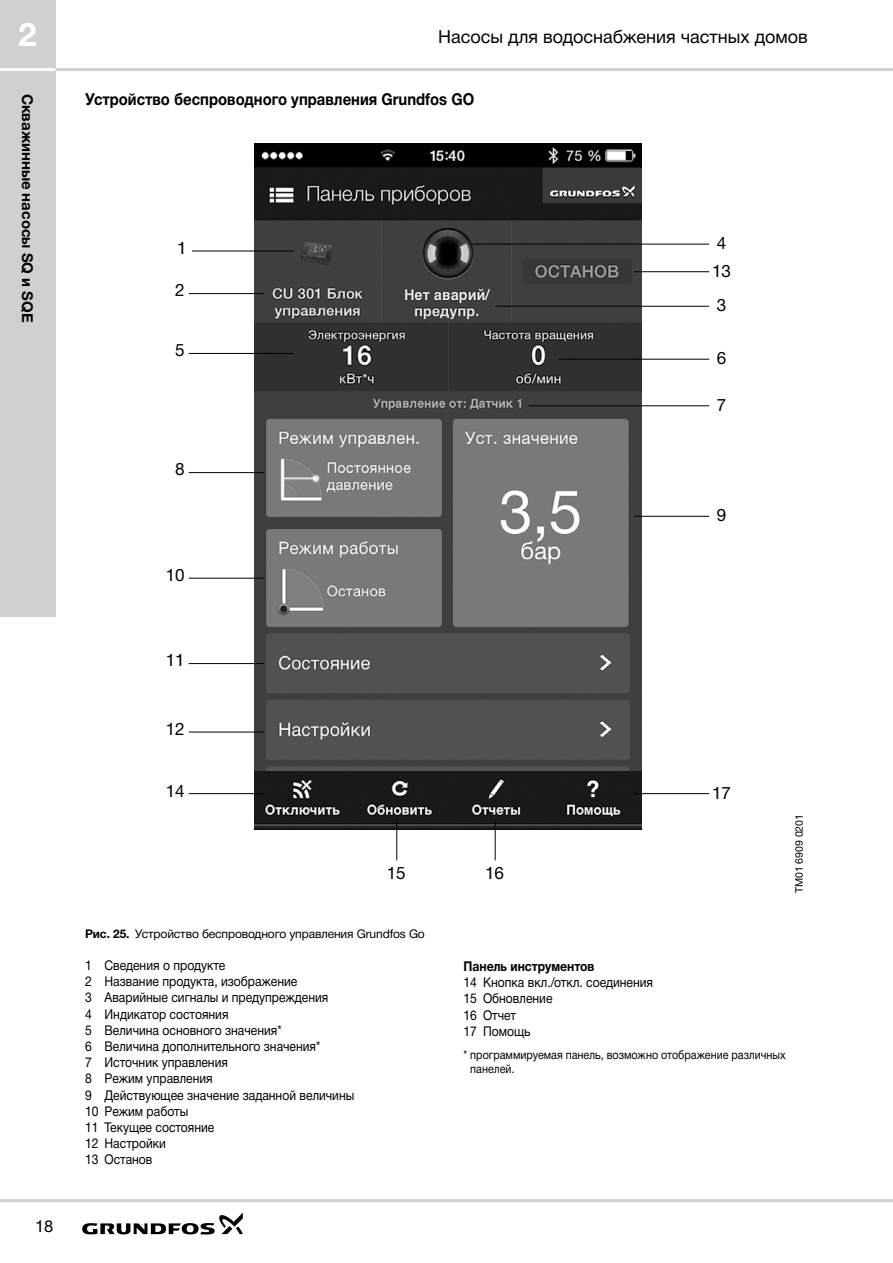
<style>
.page{position:relative;width:893px;height:1263px;background:#fff}
.page>*{position:absolute;margin:0;border:0;box-sizing:border-box;transform-origin:0 0}
.t1{font:700 33px "Helvetica Neue Cyr";color:#fff}
.t2{font:18px "Helvetica Neue Cyr";color:#000}
.t3{font:17.1px "Helvetica Neue Cyr";color:#000}
.t4{font:700 16.5px "Helvetica Neue Cyr";color:#000;scale:.9 1}
.t5{font:16.5px "Helvetica Neue Cyr";color:#000}
.t6{font:700 15px "Helvetica Neue Cyr";color:#000}
.t7{font:13.5px/16.2px "Helvetica Neue Cyr";color:#000;scale:.9 1}
.t8{font:700 13.5px "Helvetica Neue Cyr";color:#000;scale:.9 1}
.t9{font:12px/14.4px "Helvetica Neue Cyr";letter-spacing:-.01em;color:#000;scale:.9 1}
.t10{font:12px "Helvetica Neue Cyr";letter-spacing:-.01em;color:#000}
.t11{font:10.5px "Helvetica Neue Cyr";color:#000}
.s1{font-weight:700}
</style>
<div class="page">
<div style="left:0;top:0;width:55px;height:617px;background:#cfd0d0"></div>
<hr style="left:0;top:1199px;width:893px;height:3px;background:#cfd0d0">
<hr style="left:0;top:68px;width:893px;height:3px;background:#cfd0d0">
<hr style="left:0;top:68px;width:55px;height:3px;background:#fff">
<svg style="left:82px;top:1213px;width:161px;height:21px"></svg>
<img style="left:254px;top:143px;width:387px;height:687px">
<hr style="left:192px;top:251px;width:102px;height:1px;background:#000">
<hr style="left:189px;top:293px;width:75px;height:1px;background:#000">
<hr style="left:189px;top:472px;width:75px;height:1px;background:#000">
<hr style="left:189px;top:578px;width:75px;height:1px;background:#000">
<hr style="left:189px;top:663px;width:75px;height:1px;background:#000">
<hr style="left:189px;top:732px;width:75px;height:1px;background:#000">
<hr style="left:189px;top:793px;width:75px;height:1px;background:#000">
<hr style="left:634px;top:793px;width:75px;height:1px;background:#000">
<hr style="left:634px;top:271px;width:75px;height:1px;background:#000">
<hr style="left:634px;top:516px;width:75px;height:1px;background:#000">
<hr style="left:558px;top:359px;width:151px;height:1px;background:#000">
<hr style="left:529px;top:405px;width:180px;height:1px;background:#000">
<hr style="left:471px;top:244px;width:238px;height:1px;background:#000">
<hr style="left:495px;top:306px;width:214px;height:1px;background:#000">
<hr style="left:189px;top:353px;width:105px;height:1px;background:#000">
<hr style="left:396px;top:821px;width:1px;height:39px;background:#000">
<hr style="left:495px;top:821px;width:1px;height:39px;background:#000">
<div style="left:306px;top:149px;width:70px;height:14px;background:#000"></div>
<h1 class="t1" style="left:18px;top:16px;width:20px">2</h1>
<p class="t6" style="left:36px;top:94px;width:230px;rotate:90deg">Скважинные насосы SQ и SQE</p>
<p class="t5" style="left:35px;top:1217px;width:20px">18</p>
<h2 class="t2" style="left:438px;top:26px;width:371px">Насосы для водоснабжения частных домов</h2>
<p class="t4" style="left:85px;top:90px;width:434px">Устройство беспроводного управления Grundfos GO</p>
<p class="t3" style="left:177px;top:238px;width:11px">1</p>
<p class="t3" style="left:175px;top:281px;width:11px">2</p>
<p class="t3" style="left:175px;top:341px;width:11px">5</p>
<p class="t3" style="left:175px;top:460px;width:11px">8</p>
<p class="t3" style="left:166px;top:566px;width:21px">10</p>
<p class="t3" style="left:166px;top:651px;width:21px">11</p>
<p class="t3" style="left:166px;top:719px;width:21px">12</p>
<p class="t3" style="left:717px;top:234px;width:11px">4</p>
<p class="t3" style="left:712px;top:261px;width:21px">13</p>
<p class="t3" style="left:717px;top:296px;width:11px">3</p>
<p class="t3" style="left:717px;top:349px;width:11px">6</p>
<p class="t3" style="left:717px;top:395px;width:11px">7</p>
<p class="t3" style="left:717px;top:506px;width:11px">9</p>
<p class="t3" style="left:166px;top:781px;width:21px">14</p>
<p class="t3" style="left:712px;top:783px;width:21px">17</p>
<p class="t3" style="left:387px;top:864px;width:21px">15</p>
<p class="t3" style="left:485px;top:864px;width:21px">16</p>
<p class="t11" style="left:793px;top:893px;width:81px;rotate:-90deg">TM01 6909 0201</p>
<p class="t10" style="left:85px;top:927px;width:341px"><span class="s1">Рис. 25.</span> Устройство беспроводного управления Grundfos Go</p>
<p class="t7" style="left:85px;top:957px;width:301px">1 Сведения о продукте<br>2 Название продукта, изображение<br>3 Аварийные сигналы и предупреждения<br>4 Индикатор состояния<br>5 Величина основного значения*<br>6 Величина дополнительного значения*<br>7 Источник управления<br>8 Режим управления<br>9 Действующее значение заданной величины<br>10 Режим работы<br>11 Текущее состояние<br>12 Настройки<br>13 Останов</p>
<p class="t8" style="left:463px;top:959px;width:147px">Панель инструментов</p>
<p class="t7" style="left:463px;top:974px;width:212px">14 Кнопка вкл./откл. соединения<br>15 Обновление<br>16 Отчет<br>17 Помощь</p>
<p class="t9" style="left:470px;top:1047px;width:352px;text-indent:-7px">* программируемая панель, возможно отображение различных панелей.</p>
</div>
